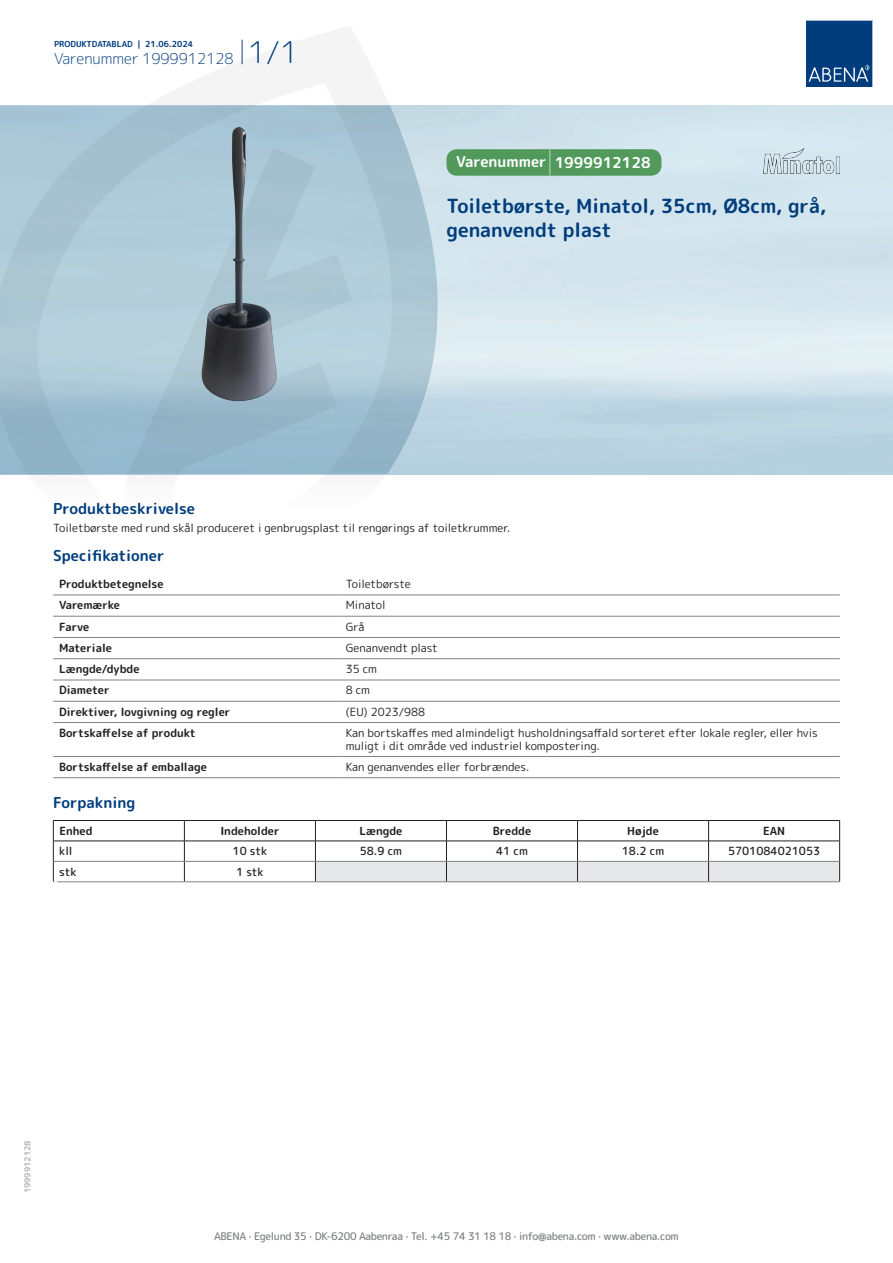
<style>
.page{position:relative;width:893px;height:1263px;background:#fff}
.page>*{position:absolute;margin:0;border:0;box-sizing:border-box;transform-origin:0 0}
.t1{font:700 19.5px/24px "Rounded Mplus 1 c";color:#013d7d}
.t2{font:700 15px "Rounded Mplus 1 c";color:#013d7d}
.t3{font:300 15px "Rounded Mplus 1 c";color:#013d7d}
.t4{font:700 15px "Rounded Mplus 1 c";color:#fff}
.t5{font:11.25px/13.5px "Rounded Mplus 1 c";color:#231f20}
.t6{font:700 11.25px "Rounded Mplus 1 c";color:#231f20}
.t7{font:500 11.25px "Rounded Mplus 1 c";color:#231f20}
.t8{font:500 10.5px "Rounded Mplus 1 c";letter-spacing:-.03em;color:#808285}
.t9{font:700 10.5px "Rounded Mplus 1 c";color:#fff}
.t10{font:700 8.25px "Rounded Mplus 1 c";color:#013d7d}
.t11{font:700 8.25px "Rounded Mplus 1 c";color:#b2b3b7}
.s1{font-size:30px}
.s2{font-size:25.5px}
</style>
<div class="page">
<svg style="left:0;top:26px;width:439px;height:569px"></svg>
<svg style="left:0;top:106px;width:438px;height:368px;background:#a8c5d4"></svg>
<svg style="left:242px;top:40px;width:1px;height:24px"></svg>
<svg style="left:806px;top:20px;width:67px;height:67px;background:#144b86"></svg>
<img style="left:201px;top:127px;width:76px;height:275px">
<hr style="left:53px;top:595px;width:287px;height:1px;background:#808285">
<hr style="left:340px;top:595px;width:500px;height:1px;background:#808285">
<hr style="left:53px;top:616px;width:287px;height:1px;background:#808285">
<hr style="left:340px;top:616px;width:500px;height:1px;background:#808285">
<hr style="left:53px;top:637px;width:287px;height:1px;background:#808285">
<hr style="left:340px;top:637px;width:500px;height:1px;background:#808285">
<hr style="left:53px;top:658px;width:287px;height:1px;background:#808285">
<hr style="left:340px;top:658px;width:500px;height:1px;background:#808285">
<hr style="left:53px;top:680px;width:287px;height:1px;background:#808285">
<hr style="left:340px;top:680px;width:500px;height:1px;background:#808285">
<hr style="left:53px;top:701px;width:287px;height:1px;background:#808285">
<hr style="left:340px;top:701px;width:500px;height:1px;background:#808285">
<hr style="left:53px;top:722px;width:287px;height:1px;background:#808285">
<hr style="left:340px;top:722px;width:500px;height:1px;background:#808285">
<hr style="left:53px;top:756px;width:287px;height:1px;background:#808285">
<hr style="left:340px;top:756px;width:500px;height:1px;background:#808285">
<hr style="left:53px;top:777px;width:287px;height:1px;background:#808285">
<hr style="left:340px;top:777px;width:500px;height:1px;background:#808285">
<hr style="left:53px;top:820px;width:131px;height:1px;background:#231f20">
<hr style="left:184px;top:820px;width:131px;height:1px;background:#231f20">
<hr style="left:315px;top:820px;width:131px;height:1px;background:#231f20">
<hr style="left:446px;top:820px;width:131px;height:1px;background:#231f20">
<hr style="left:577px;top:820px;width:132px;height:1px;background:#231f20">
<hr style="left:709px;top:820px;width:131px;height:1px;background:#231f20">
<hr style="left:53px;top:841px;width:131px;height:1px;background:#231f20">
<hr style="left:184px;top:841px;width:131px;height:1px;background:#231f20">
<svg style="left:53px;top:821px;width:1px;height:60px"></svg>
<svg style="left:184px;top:821px;width:1px;height:60px"></svg>
<svg style="left:315px;top:821px;width:525px;height:60px"></svg>
<hr style="left:54px;top:861px;width:130px;height:1px;background:#808285">
<hr style="left:184px;top:861px;width:131px;height:1px;background:#808285">
<hr style="left:315px;top:861px;width:131px;height:1px;background:#808285">
<hr style="left:446px;top:861px;width:131px;height:1px;background:#808285">
<hr style="left:577px;top:861px;width:132px;height:1px;background:#808285">
<hr style="left:709px;top:861px;width:130px;height:1px;background:#808285">
<hr style="left:53px;top:881px;width:131px;height:1px;background:#808285">
<hr style="left:184px;top:881px;width:131px;height:1px;background:#808285">
<hr style="left:315px;top:881px;width:131px;height:1px;background:#808285">
<hr style="left:446px;top:881px;width:131px;height:1px;background:#808285">
<hr style="left:577px;top:881px;width:132px;height:1px;background:#808285">
<hr style="left:709px;top:881px;width:131px;height:1px;background:#808285">
<div style="left:446px;top:149px;width:215px;height:27px;background:#52995c;border-radius:10px"></div>
<img style="left:763px;top:148px;width:77px;height:26px">
<p class="t10" style="left:54px;top:38px;width:141px">PRODUKTDATABLAD | 21.06.2024</p>
<h2 class="t3" style="left:54px;top:48px;width:246px">Varenummer 1999912128 <span class="s1">1/1</span></h2>
<h2 class="t4" style="left:456px;top:152px;width:196px">Varenummer <span class="s2">|</span> 1999912128</h2>
<h1 class="t1" style="left:446px;top:194px;width:381px">Toiletbørste, Minatol, 35cm, Ø8cm, grå, genanvendt plast</h1>
<h2 class="t2" style="left:53px;top:498px;width:143px">Produktbeskrivelse</h2>
<p class="t5" style="left:53px;top:521px;width:459px">Toiletbørste med rund skål produceret i genbrugsplast til rengørings af toiletkrummer.</p>
<h2 class="t2" style="left:53px;top:545px;width:113px">Specifikationer</h2>
<p class="t6" style="left:59px;top:576px;width:106px">Produktbetegnelse</p>
<p class="t5" style="left:346px;top:577px;width:67px">Toiletbørste</p>
<p class="t6" style="left:59px;top:597px;width:62px">Varemærke</p>
<p class="t5" style="left:346px;top:598px;width:41px">Minatol</p>
<p class="t6" style="left:59px;top:618px;width:32px">Farve</p>
<p class="t5" style="left:346px;top:620px;width:20px">Grå</p>
<p class="t6" style="left:59px;top:640px;width:54px">Materiale</p>
<p class="t5" style="left:346px;top:641px;width:94px">Genanvendt plast</p>
<p class="t6" style="left:59px;top:661px;width:82px">Længde/dybde</p>
<p class="t5" style="left:346px;top:662px;width:33px">35 cm</p>
<p class="t6" style="left:59px;top:682px;width:52px">Diameter</p>
<p class="t5" style="left:346px;top:684px;width:26px">8 cm</p>
<p class="t6" style="left:59px;top:704px;width:173px">Direktiver, lovgivning og regler</p>
<p class="t5" style="left:346px;top:705px;width:81px">(EU) 2023/988</p>
<p class="t6" style="left:59px;top:725px;width:138px">Bortskaffelse af produkt</p>
<p class="t5" style="left:346px;top:726px;width:474px">Kan bortskaffes med almindeligt husholdningsaffald sorteret efter lokale regler, eller hvis muligt i dit område ved industriel kompostering.</p>
<p class="t6" style="left:59px;top:759px;width:149px">Bortskaffelse af emballage</p>
<p class="t5" style="left:346px;top:760px;width:185px">Kan genanvendes eller forbrændes.</p>
<h2 class="t2" style="left:53px;top:792px;width:84px">Forpakning</h2>
<p class="t6" style="left:59px;top:823px;width:35px">Enhed</p>
<p class="t6" style="left:220px;top:823px;width:61px">Indeholder</p>
<p class="t6" style="left:359px;top:823px;width:44px">Længde</p>
<p class="t6" style="left:493px;top:823px;width:40px">Bredde</p>
<p class="t6" style="left:627px;top:823px;width:33px">Højde</p>
<p class="t6" style="left:763px;top:823px;width:24px">EAN</p>
<p class="t7" style="left:59px;top:843px;width:15px">kll</p>
<p class="t7" style="left:233px;top:843px;width:36px">10 stk</p>
<p class="t7" style="left:360px;top:843px;width:44px">58.9 cm</p>
<p class="t7" style="left:496px;top:843px;width:33px">41 cm</p>
<p class="t7" style="left:622px;top:843px;width:44px">18.2 cm</p>
<p class="t7" style="left:728px;top:843px;width:94px">5701084021053</p>
<p class="t7" style="left:59px;top:864px;width:19px">stk</p>
<p class="t7" style="left:236px;top:864px;width:29px">1 stk</p>
<p class="t9" style="left:53px;top:877px;width:7px">*</p>
<p class="t11" style="left:22px;top:1193px;width:54px;rotate:-90deg">1999912128</p>
<p class="t8" style="left:214px;top:1229px;width:466px">ABENA · Egelund 35 · DK-6200 Aabenraa · Tel. +45 74 31 18 18 · info@abena.com · www.abena.com</p>
</div>
